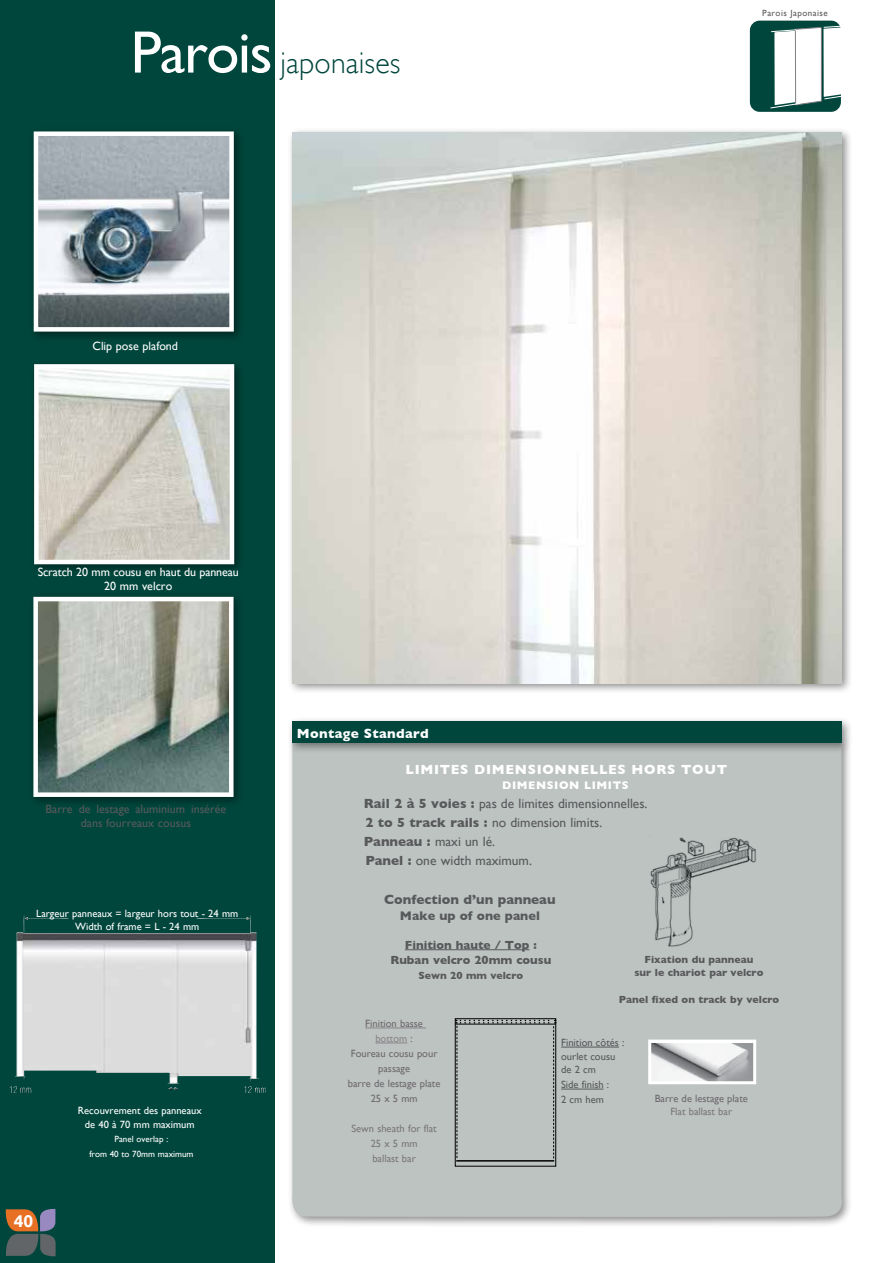
<style>
.page{position:relative;width:893px;height:1263px;background:#fff}
.page>*{position:absolute;margin:0;border:0;box-sizing:border-box;transform-origin:0 0}
.t1{font:300 30px "Gill Sans";letter-spacing:.005em;color:#00463c}
.t2{font:700 17.1px "Ubuntu";color:#fff}
.t3{font:13.5px/18.9px "Gill Sans";color:#58595b}
.t4{font:700 13.5px "Gill Sans";letter-spacing:.05em;color:#fff}
.t5{font:700 13.5px "Gill Sans";color:#58595b}
.t6{font:700 13.5px "Gill Sans";letter-spacing:.025em;color:#fff}
.t7{font:700 12.75px "Gill Sans";color:#58595b}
.t8{font:12px/14.4px "Gill Sans";letter-spacing:-.01em;color:#fff;text-align:center}
.t9{font:12px/14.4px "Gill Sans";color:#58595b;text-align:center}
.t10{font:700 12px/15px "Gill Sans";color:#58595b;text-align:center}
.t11{font:700 11.25px "Gill Sans";letter-spacing:.05em;color:#fff}
.t12{font:10.5px/13.5px "Gill Sans";color:#fff;text-align:center}
.t13{font:10.5px/15px "Gill Sans";color:#6d696d;text-align:center}
.t14{font:700 10.5px/13.5px "Gill Sans";color:#58595b;text-align:center}
.t15{font:10.5px/15px "Gill Sans";color:#7a777b;text-align:center}
.t16{font:10.5px/13.5px "Gill Sans";color:#58595b}
.t17{font:9px/15px "Gill Sans";color:#fff;text-align:center}
.t18{font:9px "Gill Sans";letter-spacing:.05em;color:#58595b}
.s1{font-weight:400;font-size:60px;color:#fff}
.s2{font-weight:700}
.s3{color:#888489}
</style>
<div class="page">
<div style="left:0;top:0;width:274px;height:1263px;background:#00463c"></div>
<div style="left:287px;top:127px;width:566px;height:567px;background:#000;opacity:.45"></div>
<img style="left:292px;top:132px;width:550px;height:551px">
<svg style="left:6px;top:1208px;width:50px;height:49px"></svg>
<img style="left:10px;top:915px;width:256px;height:178px">
<div style="left:750px;top:21px;width:91px;height:91px;background:#00463c;border-radius:10px"></div>
<svg style="left:770px;top:26px;width:71px;height:83px"></svg>
<div style="left:28px;top:126px;width:217px;height:217px;background:#000;opacity:.45"></div>
<img style="left:39px;top:136px;width:190px;height:191px">
<div style="left:34px;top:131px;width:200px;height:201px;border:4px solid #fff"></div>
<div style="left:29px;top:359px;width:216px;height:216px;background:#000;opacity:.45"></div>
<img style="left:39px;top:369px;width:190px;height:190px">
<div style="left:34px;top:364px;width:200px;height:200px;border:4px solid #fff"></div>
<div style="left:28px;top:592px;width:217px;height:216px;background:#000;opacity:.45"></div>
<img style="left:38px;top:602px;width:191px;height:190px">
<div style="left:33px;top:597px;width:201px;height:200px;border:4px solid #fff"></div>
<div style="left:287px;top:736px;width:566px;height:492px;background:#000;opacity:.45"></div>
<div style="left:289px;top:754px;width:557px;height:463px;background:#bdc3c1"></div>
<div style="left:287px;top:716px;width:566px;height:38px;background:#000;opacity:.45"></div>
<div style="left:292px;top:722px;width:550px;height:21px;background:#00463c"></div>
<img style="left:649px;top:835px;width:110px;height:111px">
<svg style="left:652px;top:1043px;width:100px;height:1px"></svg>
<img style="left:652px;top:1044px;width:100px;height:36px">
<div style="left:648px;top:1039px;width:108px;height:45px;border:3px solid #fff"></div>
<div style="left:455px;top:1018px;width:101px;height:148px;background:linear-gradient(to right,#bec4c2,#bac0be);border:1px solid #000"></div>
<hr style="left:456px;top:1160px;width:98px;height:1px;background:#000">
<hr style="left:455px;top:1024px;width:100px;height:1px;background:#000">
<div style="left:456px;top:1020px;width:100px;height:138px;background:#bdc3c1"></div>
<hr style="left:405px;top:949px;width:124px;height:1px;background:#58595b">
<hr style="left:561px;top:1047px;width:58px;height:1px;background:#58595b">
<hr style="left:561px;top:1089px;width:43px;height:1px;background:#58595b">
<hr style="left:365px;top:1028px;width:61px;height:1px;background:#888489">
<hr style="left:375px;top:1043px;width:32px;height:1px;background:#888489">
<h1 class="t1" style="left:131px;top:45px;width:271px"><span class="s1">Parois</span> japonaises</h1>
<p class="t18" style="left:762px;top:8px;width:67px">Parois Japonaise</p>
<p class="t8" style="left:93px;top:338px;width:87px">Clip pose plafond</p>
<p class="t8" style="left:38px;top:564px;width:203px">Scratch 20 mm cousu en haut du panneau<br>20 mm velcro</p>
<p class="t9" style="left:46px;top:802px;width:182px">Barre de lestage aluminium insérée dans fourreaux cousus</p>
<p class="t6" style="left:297px;top:725px;width:133px">Montage Standard</p>
<p class="t4" style="left:405px;top:762px;width:323px">LIMITES DIMENSIONNELLES HORS TOUT</p>
<p class="t11" style="left:502px;top:779px;width:128px">DIMENSION LIMITS</p>
<p class="t3" style="left:364px;top:794px;width:285px"><span class="s2">Rail 2 à 5 voies :</span> pas de limites dimensionnelles.<br><span class="s2">2 to 5 track rails :</span> no dimension limits.<br><span class="s2">Panneau :</span> maxi un lé.<br><span class="s2">Panel :</span> one width maximum.</p>
<p class="t12" style="left:36px;top:906px;width:203px">Largeur panneaux = largeur hors tout - 24 mm<br>Width of frame = L - 24 mm</p>
<p class="t12" style="left:78px;top:1104px;width:125px">Recouvrement des panneaux de 40 à 70 mm maximum</p>
<p class="t2" style="left:14px;top:1210px;width:21px">40</p>
<p class="t17" style="left:89px;top:1131px;width:106px">Panel overlap :<br>from 40 to 70mm maximum</p>
<p class="t5" style="left:384px;top:891px;width:173px">Confection d’un panneau</p>
<p class="t7" style="left:400px;top:908px;width:141px">Make up of one panel</p>
<p class="t10" style="left:390px;top:937px;width:162px">Finition haute / Top :<br>Ruban velcro 20mm cousu</p>
<p class="t14" style="left:418px;top:968px;width:106px">Sewn 20 mm velcro</p>
<p class="t14" style="left:635px;top:952px;width:130px">Fixation du panneau<br>sur le chariot par velcro</p>
<p class="t14" style="left:619px;top:993px;width:162px">Panel fixed on track by velcro</p>
<p class="t13" style="left:348px;top:1016px;width:94px">Finition basse<br><span class="s3">bottom</span> :<br>Foureau cousu pour passage<br>barre de lestage plate<br>25 x 5 mm</p>
<p class="t15" style="left:351px;top:1121px;width:87px">Sewn sheath for flat<br>25 x 5 mm<br>ballast bar</p>
<p class="t16" style="left:561px;top:1036px;width:65px">Finition côtés : ourlet cousu de 2 cm</p>
<p class="t16" style="left:561px;top:1077px;width:49px;line-height:15px">Side finish :<br>2 cm hem</p>
<p class="t13" style="left:655px;top:1090px;width:95px">Barre de lestage plate</p>
<p class="t15" style="left:670px;top:1104px;width:63px">Flat ballast bar</p>
</div>
